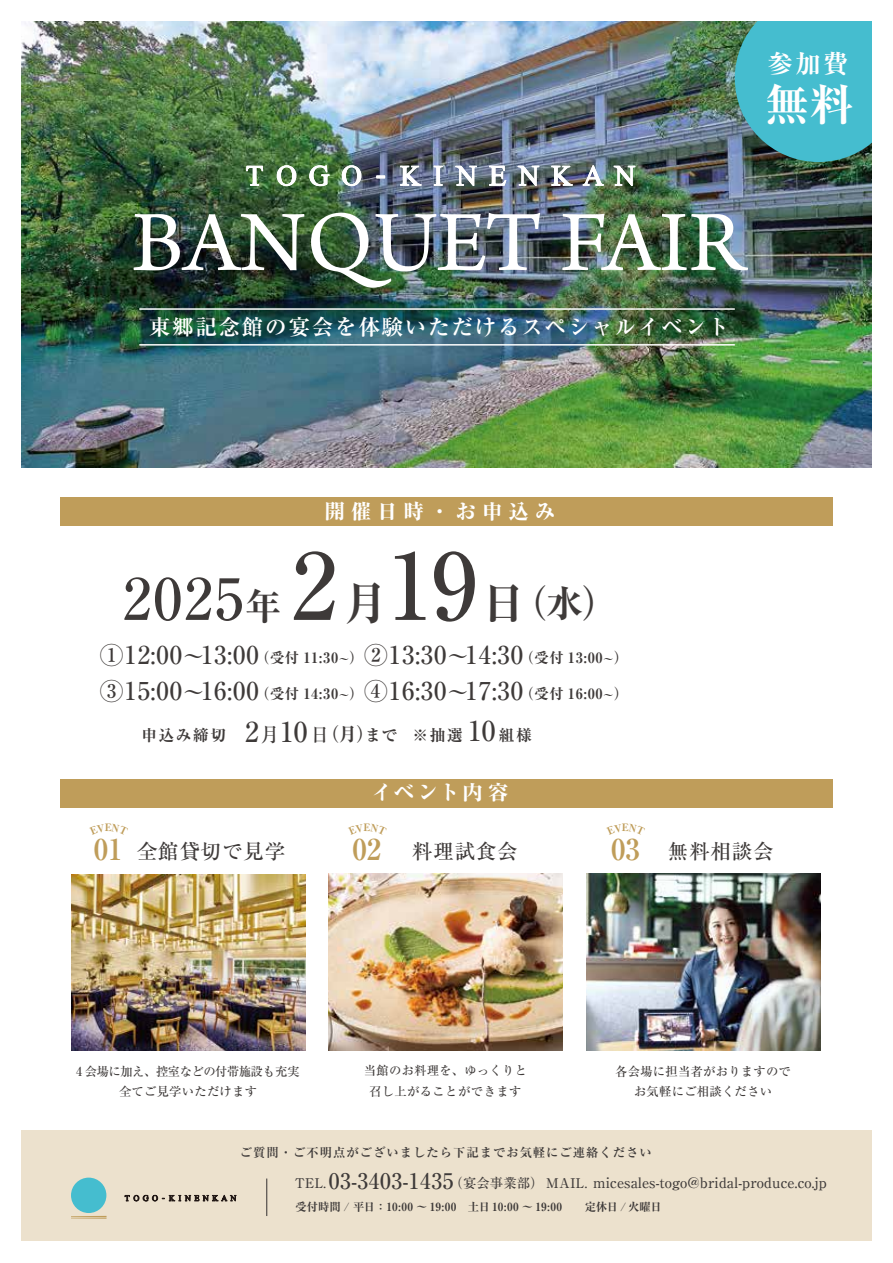
<style>
.page{position:relative;width:893px;height:1263px;background:#fff}
.page>*{position:absolute;margin:0;border:0;box-sizing:border-box;transform-origin:0 0}
.t1{font:500 91.65px "Ryumin Pro";color:#3e3a39}
.t2{font:90.3px "Arno Pro";color:#fff}
.t3{font:500 56.85px "Ryumin Pro";color:#3e3a39}
.t4{font:700 expanded 44.25px "Ryumin Pro";color:#fff}
.t5{font:700 28.8px "Ryumin Pro";color:#bf9d5a}
.t6{font:700 expanded 25.2px "Ryumin Pro";color:#fff}
.t7{font:500 24.6px/35.8px "Ryumin Pro";letter-spacing:.04em;color:#3e3a39}
.t8{font:700 21.6px "Ryumin Pro";letter-spacing:.08em;color:#fff}
.t9{font:500 20.55px "Ryumin Pro";letter-spacing:.04em;color:#3e3a39}
.t10{font:800 20.55px "Ryumin Pro";letter-spacing:.28em;color:#fff}
.t11{font:700 expanded 15.6px "Ryumin Pro";letter-spacing:.1em;color:#3e3a39}
.t12{font:500 14.4px "Ryumin Pro";color:#3e3a39}
.t13{font:500 12.3px/20.2px "Ryumin Pro";letter-spacing:.02em;color:#3e3a39;text-align:center}
.t14{font:700 12.3px "Ryumin Pro";letter-spacing:.08em;color:#3e3a39}
.t15{font:500 12.3px/20.2px "Ryumin Pro";color:#3e3a39;text-align:center}
.t16{font:700 expanded 11.25px "Ryumin Pro";color:#3e3a39}
.s1{font-weight:700;font-stretch:expanded;font-size:36.9px}
.s2{font-weight:700;font-stretch:expanded;font-size:45.15px}
.s3{font-size:23.55px}
.s4{font-size:21px}
.s5{font-weight:700;font-stretch:expanded;font-size:14.4px}
.s6{font-weight:700;font-stretch:expanded;font-size:10.5px}
.s7{font-weight:500;font-stretch:normal;font-size:27.45px}
.s8{font-weight:500;font-stretch:normal;font-size:19.5px}
.s9{font-size:18.6px}
.s10{font-size:18.45px}
.s11{font-size:13.35px}
.s12{font-size:21.6px}
</style>
<div class="page">
<img style="left:22px;top:22px;width:849px;height:446px">
<svg style="left:735px;top:22px;width:136px;height:140px;background:#45b1bf"></svg>
<div style="left:22px;top:1130px;width:849px;height:111px;background:#ece1cd"></div>
<div style="left:60px;top:779px;width:773px;height:29px;background:#bf9d5a"></div>
<div style="left:60px;top:497px;width:773px;height:29px;background:#bf9d5a"></div>
<img style="left:329px;top:874px;width:234px;height:176px">
<img style="left:586px;top:874px;width:234px;height:176px">
<img style="left:71px;top:874px;width:234px;height:176px">
<svg style="left:246px;top:166px;width:17px;height:20px"></svg>
<svg style="left:277px;top:165px;width:19px;height:21px"></svg>
<svg style="left:309px;top:165px;width:21px;height:21px"></svg>
<svg style="left:342px;top:165px;width:19px;height:21px"></svg>
<svg style="left:376px;top:176px;width:9px;height:2px"></svg>
<svg style="left:400px;top:166px;width:22px;height:20px"></svg>
<svg style="left:434px;top:166px;width:9px;height:20px"></svg>
<svg style="left:455px;top:166px;width:22px;height:20px"></svg>
<svg style="left:489px;top:166px;width:18px;height:20px"></svg>
<svg style="left:517px;top:166px;width:22px;height:20px"></svg>
<svg style="left:551px;top:166px;width:22px;height:20px"></svg>
<svg style="left:582px;top:165px;width:22px;height:21px"></svg>
<svg style="left:614px;top:166px;width:21px;height:20px"></svg>
<hr style="left:139px;top:344px;width:596px;height:2px;background:#fff">
<hr style="left:139px;top:308px;width:596px;height:2px;background:#fff">
<div style="left:71px;top:1177px;width:35px;height:36px;background:#45bdcf;border-radius:50%"></div>
<svg style="left:125px;top:1195px;width:111px;height:6px"></svg>
<hr style="left:71px;top:1216px;width:36px;height:1px;background:#bf9d5a">
<hr style="left:71px;top:1217px;width:36px;height:2px;background:#bf9d5a">
<hr style="left:266px;top:1178px;width:1px;height:38px;background:#3e3a39">
<p class="t6" style="left:768px;top:44px;width:82px">参加費</p>
<h3 class="t4" style="left:765px;top:70px;width:90px">無料</h3>
<h2 class="t2" style="left:132px;top:191px;width:613px">BANQUET FAIR</h2>
<p class="t8" style="left:149px;top:310px;width:582px">東郷記念館の宴会を体験いただけるスペシャルイベント</p>
<h3 class="t3" style="left:123px;top:554px;width:160px">2025<span class="s1">年</span></h3>
<p class="t10" style="left:325px;top:495px;width:232px">開催日時・お申込み</p>
<h1 class="t1" style="left:291px;top:514px;width:329px">2<span class="s2">月</span>19<span class="s2">日</span><span class="s1">（水）</span></h1>
<p class="t7" style="left:100px;top:635px;width:530px"><span class="s3">①</span>12:00<span class="s4">～</span>13:00<span class="s5">（受付 11:30</span><span class="s6">～</span><span class="s5">）</span><span class="s3">②</span>13:30<span class="s4">～</span>14:30<span class="s5">（受付 13:00</span><span class="s6">～</span><span class="s5">）<br></span><span class="s3">③</span>15:00<span class="s4">～</span>16:00<span class="s5">（受付 14:30</span><span class="s6">～</span><span class="s5">）</span><span class="s3">④</span>16:30<span class="s4">～</span>17:30<span class="s5">（受付 16:00</span><span class="s6">～</span><span class="s5">）</span></p>
<p class="t11" style="left:141px;top:723px;width:257px">申込み締切 <span class="s7">2</span><span class="s8">月</span><span class="s7">10</span><span class="s8">日</span><span class="s9">（</span><span class="s10">月</span><span class="s9">）</span>まで</p>
<p class="t11" style="left:412px;top:723px;width:121px">※抽選 <span class="s7">10</span> 組様</p>
<p class="t10" style="left:371px;top:777px;width:139px">イベント内容</p>
<p class="t5" style="left:94px;top:826px;width:30px">01</p>
<p class="t9" style="left:137px;top:835px;width:150px">全館貸切で見学</p>
<p class="t5" style="left:611px;top:826px;width:30px">03</p>
<p class="t5" style="left:353px;top:826px;width:30px">02</p>
<p class="t9" style="left:668px;top:835px;width:107px">無料相談会</p>
<p class="t9" style="left:412px;top:835px;width:107px">料理試食会</p>
<p class="t15" style="left:76px;top:1060px;width:225px">4 会場に加え、控室などの付帯施設も充実全てご見学いただけます</p>
<p class="t13" style="left:364px;top:1060px;width:165px">当館のお料理を、ゆっくりと召し上がることができます</p>
<p class="t13" style="left:615px;top:1060px;width:177px">各会場に担当者がおりますのでお気軽にご相談ください</p>
<p class="t14" style="left:240px;top:1142px;width:413px">ご質問・ご不明点がございましたら下記までお気軽にご連絡ください</p>
<p class="t12" style="left:295px;top:1171px;width:534px"><span class="s11">TEL.</span> <span class="s12">03-3403-1435</span><span class="s11">（宴会事業部） MAIL.</span> micesales-togo@bridal-produce.co.jp</p>
<p class="t16" style="left:295px;top:1198px;width:368px">受付時間 / 平日：10:00 ～ 19:00　土日 10:00 ～ 19:00　　定休日 / 火曜日</p>
</div>
